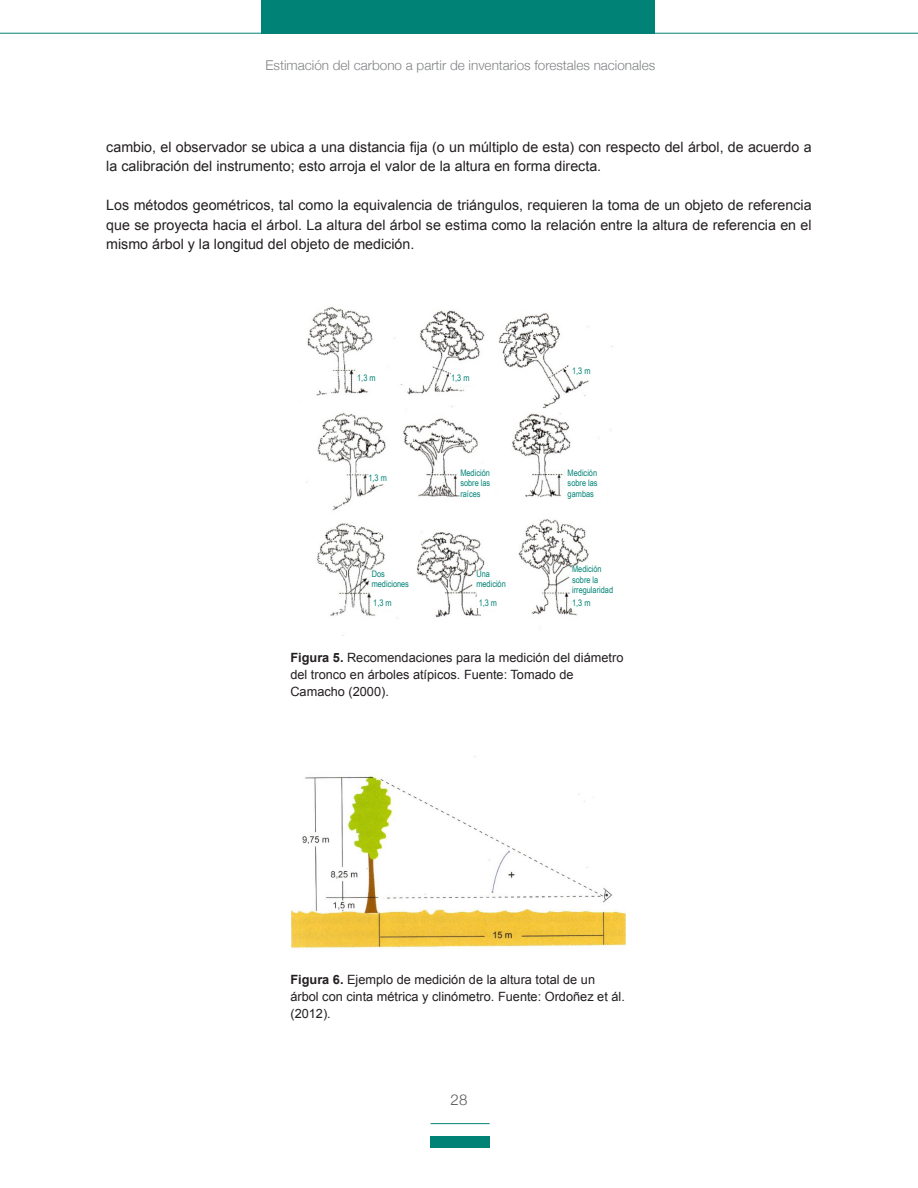
<style>
.page{position:relative;width:918px;height:1188px;background:#fff}
.page>*{position:absolute;margin:0;border:0;box-sizing:border-box;transform-origin:0 0}
.t1{font:300 15px "Helvetica Neue";color:#57585a}
.Texto{font:14.25px/19.5px "Arial";color:#231f20}
.t2{font:300 13.5px "Helvetica Neue";color:#808285}
.Figura{font:12.75px/17.2px "Arial";color:#231f20}
.Figura-2{font:9px/10.5px "Arial Narrow";color:#008376}
.s1{font-weight:700}
</style>
<div class="page">
<div style="left:430px;top:1136px;width:60px;height:11px;background:#008376"></div>
<hr style="left:431px;top:1123px;width:59px;height:1px;background:#008376">
<div style="left:261px;top:0;width:394px;height:34px;background:#008376"></div>
<hr style="left:0;top:33px;width:918px;height:1px;background:#008376">
<img style="left:306px;top:306px;width:307px;height:323px">
<svg style="left:357px;top:373px;width:35px;height:14px"></svg>
<svg style="left:451px;top:372px;width:35px;height:14px"></svg>
<svg style="left:572px;top:365px;width:35px;height:14px"></svg>
<svg style="left:369px;top:472px;width:35px;height:13px"></svg>
<svg style="left:460px;top:465px;width:35px;height:38px"></svg>
<svg style="left:566px;top:464px;width:41px;height:38px"></svg>
<svg style="left:372px;top:570px;width:44px;height:42px"></svg>
<svg style="left:476px;top:570px;width:35px;height:42px"></svg>
<svg style="left:572px;top:566px;width:41px;height:49px"></svg>
<img style="left:292px;top:756px;width:333px;height:193px">
<p class="t2" style="left:266px;top:54px;width:391px">Estimación del carbono a partir de inventarios forestales nacionales</p>
<p class="Texto" style="left:106px;top:137px;width:707px">cambio, el observador se ubica a una distancia fija (o un múltiplo de esta) con respecto del árbol, de acuerdo a la calibración del instrumento; esto arroja el valor de la altura en forma directa.</p>
<p class="Texto" style="left:106px;top:195px;width:707px;text-align:justify">Los métodos geométricos, tal como la equivalencia de triángulos, requieren la toma de un objeto de referencia que se proyecta hacia el árbol. La altura del árbol se estima como la relación entre la altura de referencia en el mismo árbol y la longitud del objeto de medición.</p>
<p class="Figura-2" style="left:357px;top:372px;width:20px">1,3 m</p>
<p class="Figura-2" style="left:451px;top:372px;width:20px">1,3 m</p>
<p class="Figura-2" style="left:572px;top:366px;width:20px">1,3 m</p>
<p class="Figura-2" style="left:369px;top:472px;width:20px">1,3 m</p>
<p class="Figura-2" style="left:460px;top:467px;width:31px;text-align:justify">Medición sobre las raíces</p>
<p class="Figura-2" style="left:568px;top:467px;width:31px;text-align:justify">Medición sobre las gambas</p>
<p class="Figura-2" style="left:372px;top:568px;width:39px">Dos mediciones</p>
<p class="Figura-2" style="left:476px;top:568px;width:31px">Una medición</p>
<p class="Figura-2" style="left:572px;top:563px;width:43px">Medición sobre la irregularidad</p>
<p class="Figura-2" style="left:373px;top:598px;width:20px">1,3 m</p>
<p class="Figura-2" style="left:479px;top:598px;width:20px">1,3 m</p>
<p class="Figura-2" style="left:572px;top:598px;width:20px">1,3 m</p>
<p class="Figura" style="left:290px;top:649px;width:335px"><span class="s1">Figura 5.</span> Recomendaciones para la medición del diámetro del tronco en árboles atípicos. Fuente: Tomado de<br>Camacho (2000).</p>
<p class="Figura" style="left:290px;top:971px;width:336px"><span class="s1">Figura 6.</span> Ejemplo de medición de la altura total de un árbol con cinta métrica y clinómetro. Fuente: Ordoñez et ál. (2012).</p>
<p class="t1" style="left:451px;top:1087px;width:18px">28</p>
</div>
